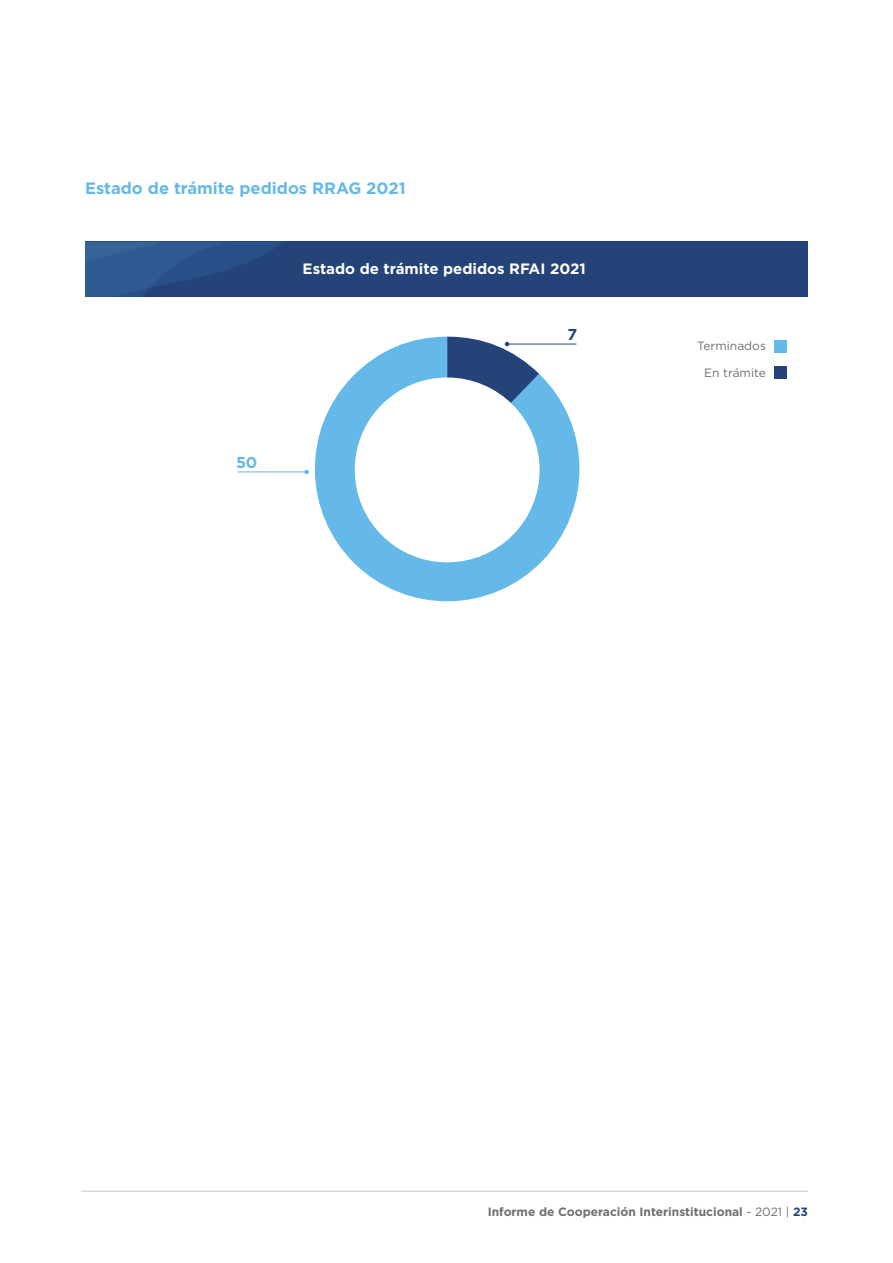
<style>
.page{position:relative;width:893px;height:1263px;background:#fff}
.page>*{position:absolute;margin:0;border:0;box-sizing:border-box;transform-origin:0 0}
.t1{font:700 16.5px "Gotham";color:#65b9e8}
.t2{font:700 15.75px "Gotham";color:#64b9e8}
.t3{font:700 15.75px "Gotham";color:#234379}
.t4{font:700 15px "Gotham";color:#fff}
.t5{font:700 12px "Gotham";color:#706f6f}
.t6{font:12px "Gotham";color:#70706f}
.s1{font-weight:400}
.s2{color:#234379}
</style>
<div class="page">
<hr style="left:81px;top:1191px;width:727px;height:1px;background:#c8c8c8">
<div style="left:85px;top:242px;width:723px;height:55px;background:#234379"></div>
<svg style="left:85px;top:242px;width:197px;height:55px"></svg>
<svg style="left:301px;top:337px;width:279px;height:265px;fill:#64b9e8"></svg>
<hr style="left:507px;top:344px;width:69px;height:1px;background:#234379">
<svg style="left:447px;top:337px;width:92px;height:116px"></svg>
<hr style="left:237px;top:472px;width:70px;height:1px;background:#64b9e8">
<svg style="left:304px;top:470px;width:5px;height:4px"></svg>
<div style="left:774px;top:340px;width:13px;height:13px;background:#64b9e8"></div>
<div style="left:774px;top:366px;width:13px;height:13px;background:#234379"></div>
<div style="left:355px;top:377px;width:185px;height:185px;background:#fff;border-radius:50%"></div>
<h1 class="t1" style="left:85px;top:177px;width:322px">Estado de trámite pedidos RRAG 2021</h1>
<h2 class="t2" style="left:236px;top:452px;width:23px">50</h2>
<p class="t4" style="left:303px;top:258px;width:285px">Estado de trámite pedidos RFAI 2021</p>
<h2 class="t3" style="left:567px;top:324px;width:11px">7</h2>
<p class="t6" style="left:697px;top:338px;width:70px">Terminados</p>
<p class="t6" style="left:704px;top:365px;width:63px">En trámite</p>
<p class="t5" style="left:488px;top:1203px;width:322px">Informe de Cooperación Interinstitucional <span class="s1">- 2021 |</span> <span class="s2">23</span></p>
</div>
